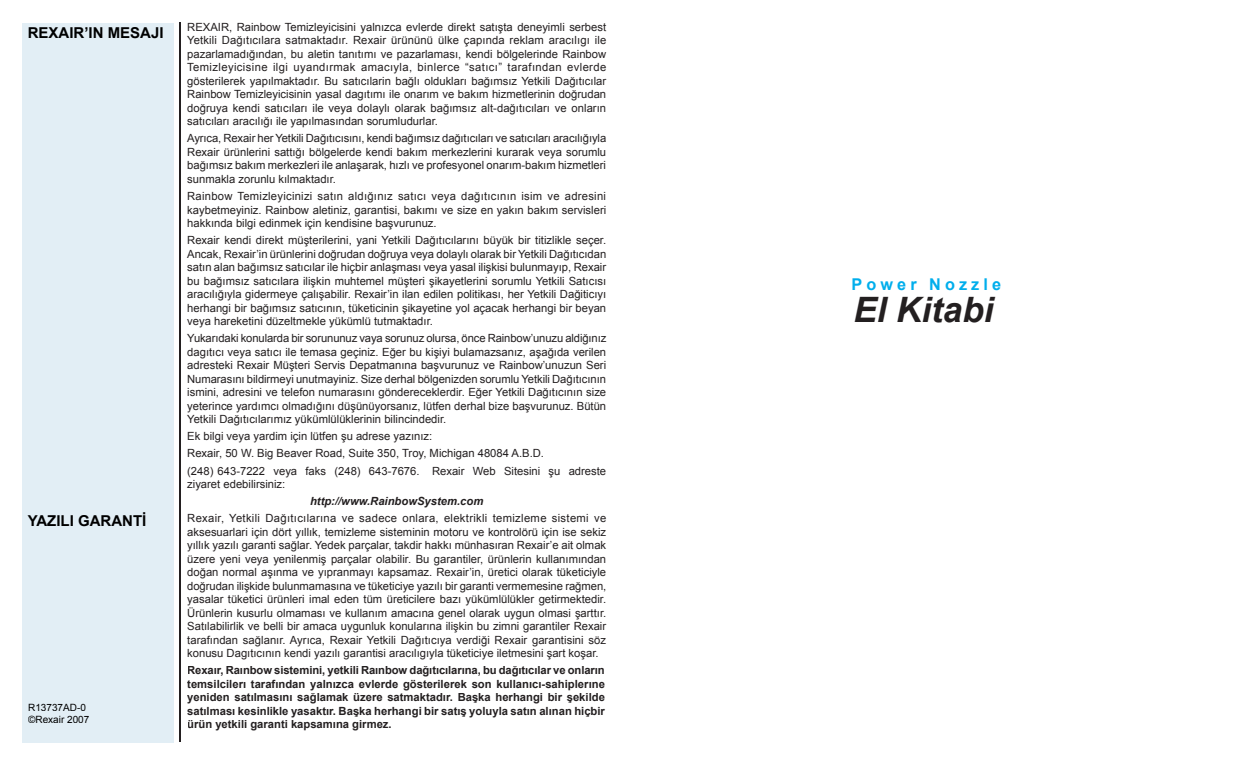
<style>
.page{position:relative;width:1260px;height:765px;background:#fff}
.page>*{position:absolute;margin:0;border:0;box-sizing:border-box;transform-origin:0 0}
.t1{font:italic 700 35px "Arial";color:#231f20}
.t2{font:700 16.25px "Arial";letter-spacing:.25em;color:#00aeec}
.t3{font:700 15px "Arial";color:#000}
.t4{font:11.25px/13.5px "Arial";color:#231f20;text-align:justify}
.t5{font:700 11.25px/13.5px "Arial";color:#231f20;text-align:justify}
.t6{font:italic 700 11.25px "Arial";color:#231f20}
.t7{font:10px/12px "Arial";color:#000}
</style>
<div class="page">
<div style="left:22px;top:23px;width:152px;height:719px;background:#e2eef5"></div>
<hr style="left:179px;top:22px;width:2px;height:720px;background:#231f20">
<h3 class="t3" style="left:28px;top:23px;width:137px">REXAIR’IN MESAJI</h3>
<h3 class="t3" style="left:28px;top:511px;width:120px">YAZILI GARANTİ</h3>
<p class="t7" style="left:28px;top:701px;width:63px">R13737AD-0 ©Rexair 2007</p>
<p class="t4" style="left:187px;top:20px;width:421px">REXAIR, Rainbow Temizleyicisini yalnızca evlerde direkt satışta deneyimli serbest Yetkili Dağıtıcılara satmaktadır. Rexair ürününü ülke çapında reklam aracılıgı ile pazarlamadığından, bu aletin tanıtımı ve pazarlaması, kendi bölgelerinde Rainbow Temizleyicisine ilgi uyandırmak amacıyla, binlerce “satıcı” tarafından evlerde gösterilerek yapılmaktadır. Bu satıcılarin bağlı oldukları bağımsız Yetkili Dağıtıcılar Rainbow Temizleyicisinin yasal dagıtımı ile onarım ve bakım hizmetlerinin doğrudan doğruya kendi satıcıları ile veya dolaylı olarak bağımsız alt-dağıtıcıları ve onların satıcıları aracılığı ile yapılmasından sorumludurlar.</p>
<p class="t4" style="left:187px;top:132px;width:421px">Ayrıca, Rexair her Yetkili Dağıtıcısını, kendi bağımsız dağıtıcıları ve satıcıları aracılığıyla Rexair ürünlerini sattığı bölgelerde kendi bakım merkezlerini kurarak veya sorumlu bağımsız bakım merkezleri ile anlaşarak, hızlı ve profesyonel onarım-bakım hizmetleri sunmakla zorunlu kılmaktadır.</p>
<p class="t4" style="left:187px;top:189px;width:421px">Rainbow Temizleyicinizi satın aldığınız satıcı veya dağıtıcının isim ve adresini kaybetmeyiniz. Rainbow aletiniz, garantisi, bakımı ve size en yakın bakım servisleri hakkında bilgi edinmek için kendisine başvurunuz.</p>
<p class="t4" style="left:187px;top:234px;width:421px">Rexair kendi direkt müşterilerini, yani Yetkili Dağıtıcılarını büyük bir titizlikle seçer.<br>Ancak, Rexair’in ürünlerini doğrudan doğruya veya dolaylı olarak bir Yetkili Dağıtıcıdan satın alan bağımsız satıcılar ile hiçbir anlaşması veya yasal ilişkisi bulunmayıp, Rexair bu bağımsız satıcılara ilişkin muhtemel müşteri şikayetlerini sorumlu Yetkili Satıcısı aracılığıyla gidermeye çalışabilir. Rexair’in ilan edilen politikası, her Yetkili Dağiticıyı herhangi bir bağımsız satıcının, tüketicinin şikayetine yol açacak herhangi bir beyan veya hareketini düzeltmekle yükümlü tutmaktadır.</p>
<p class="t4" style="left:187px;top:332px;width:421px">Yukarıdaki konularda bir sorununuz vaya sorunuz olursa, önce Rainbow’unuzu aldiğınız dagıtıcı veya satıcı ile temasa geçiniz. Eğer bu kişiyi bulamazsanız, aşağıda verilen adresteki Rexair Müşteri Servis Depatmanına başvurunuz ve Rainbow’unuzun Seri Numarasını bildirmeyi unutmayiniz. Size derhal bölgenizden sorumlu Yetkili Dağıtıcının ismini, adresini ve telefon numarasını göndereceklerdir. Eğer Yetkili Dağıtıcının size yeterince yardımcı olmadığını düşünüyorsanız, lütfen derhal bize başvurunuz. Bütün Yetkili Dağıtıcılarımız yükümlülüklerinin bilincindedir.</p>
<p class="t4" style="left:187px;top:428px;width:421px;line-height:17.1px;text-align:left">Ek bilgi veya yardim için lütfen şu adrese yazınız:<br>Rexair, 50 W. Big Beaver Road, Suite 350, Troy, Michigan 48084 A.B.D.<br>(248) 643-7222 veya faks (248) 643-7676. Rexair Web Sitesini şu adreste</p>
<p class="t4" style="left:187px;top:477px;width:100px">ziyaret edebilirsiniz:</p>
<p class="t6" style="left:310px;top:494px;width:175px">http://www.RainbowSystem.com</p>
<p class="t4" style="left:187px;top:512px;width:421px">Rexair, Yetkili Dağıtıcılarına ve sadece onlara, elektrikli temizleme sistemi ve aksesuarlari için dört yıllık, temizleme sisteminin motoru ve kontrolörü için ise sekiz yıllık yazılı garanti sağlar. Yedek parçalar, takdir hakkı münhasıran Rexair’e ait olmak üzere yeni veya yenilenmiş parçalar olabilir. Bu garantiler, ürünlerin kullanımından doğan normal aşınma ve yıpranmayı kapsamaz. Rexair’in, üretici olarak tüketiciyle doğrudan ilişkide bulunmamasına ve tüketiciye yazılı bir garanti vermemesine rağmen, yasalar tüketici ürünleri imal eden tüm üreticilere bazı yükümlülükler getirmektedir.<br>Ürünlerin kusurlu olmaması ve kullanım amacına genel olarak uygun olmasi şarttır.<br>Satılabilirlik ve belli bir amaca uygunluk konularına ilişkin bu zimni garantiler Rexair tarafından sağlanır. Ayrıca, Rexair Yetkili Dağıtıcıya verdiği Rexair garantisini söz konusu Dagıtıcının kendi yazılı garantisi aracılıgıyla tüketiciye iletmesini şart koşar.</p>
<p class="t5" style="left:187px;top:664px;width:419px">Rexaır, Raınbow sistemini, yetkili Raınbow dağıtıcılarına, bu dağıtıcılar ve onların temsilcilerı tarafından yalnızca evlerde gösterilerek son kullanıcı-sahiplerıne yeniden satılmasını sağlamak üzere satmaktadır. Başka herhangi bir şekilde satılması kesinlikle yasaktır. Başka herhangi bir satış yoluyla satın alınan hiçbir ürün yetkili garanti kapsamına girmez.</p>
<h2 class="t2" style="left:852px;top:273px;width:151px">Power Nozzle</h2>
<h1 class="t1" style="left:853px;top:287px;width:142px">El Kitabi</h1>
</div>
